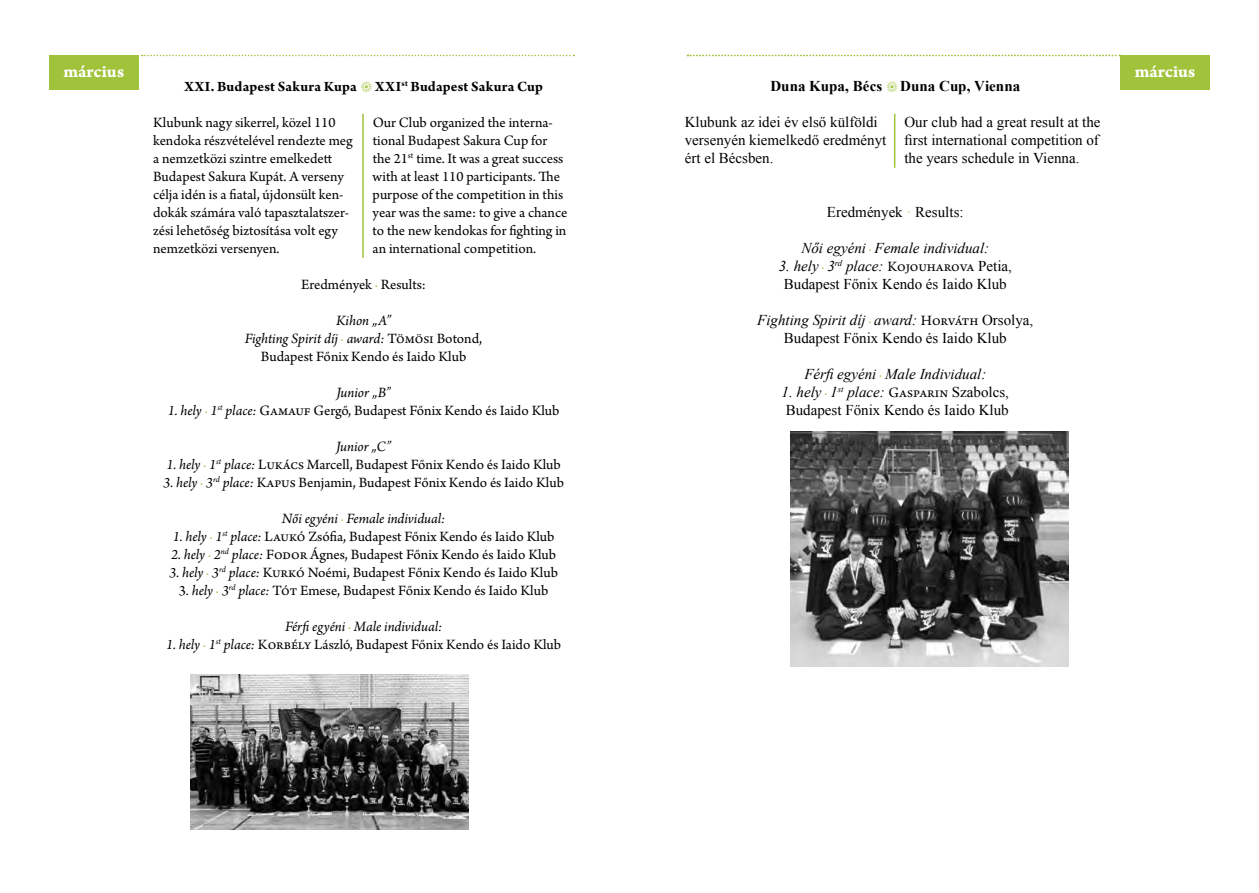
<style>
.page{position:relative;width:1259px;height:893px;background:#fff}
.page>*{position:absolute;margin:0;border:0;box-sizing:border-box;transform-origin:0 0}
.t1{font:18px "Arno Pro Bold Caption";letter-spacing:-.005em;color:#fff}
.t2{font:15px/18px "Arno Pro";color:#000}
.t3{font:15px/18px "Times New Roman";color:#000}
.t4{font:italic 15px "Arno Pro";letter-spacing:-.005em;color:#000}
.t5{font:italic 15px "Times New Roman";color:#000}
.t6{font:700 15px "Arno Pro";letter-spacing:.015em;color:#000}
.t7{font:700 15px "Times New Roman";letter-spacing:.005em;color:#000}
.s1{color:#a0c33b}
.s2{font-style:italic}
.s3{font-style:italic;color:#a0c33b}
.s4{font-family:"Arno Pro";color:#a0c33b}
.s5{font-family:"Arno Pro";font-style:italic;color:#a0c33b}
.s6{font-family:"Arno Pro"}
</style>
<div class="page">
<div style="left:49px;top:55px;width:90px;height:35px;background:#a0c33b"></div>
<svg style="left:142px;top:55px;width:432px;height:1px"></svg>
<div style="left:1120px;top:55px;width:90px;height:35px;background:#a0c33b"></div>
<img style="left:191px;top:675px;width:277px;height:154px">
<svg style="left:687px;top:55px;width:433px;height:1px"></svg>
<hr style="left:362px;top:114px;width:2px;height:144px;background:#a0c33b">
<hr style="left:894px;top:114px;width:1px;height:54px;background:#a0c33b">
<img style="left:790px;top:431px;width:278px;height:236px">
<p class="t1" style="left:63px;top:60px;width:62px">március</p>
<p class="t1" style="left:1134px;top:60px;width:62px">március</p>
<p class="t6" style="left:184px;top:78px;width:360px">XXI. Budapest Sakura Kupa <span class="s1">•</span> XXI<sup>st</sup> Budapest Sakura Cup</p>
<p class="t2" style="left:153px;top:115px;width:201px">Klubunk nagy sikerrel, közel 110 kendoka részvételével rendezte meg a nemzetközi szintre emelkedett Budapest Sakura Kupát. A verseny célja idén is a fiatal, újdonsült ken&shy;dokák számára való tapasztalatszer&shy;zési lehetőség biztosítása volt egy nemzetközi versenyen.</p>
<p class="t2" style="left:373px;top:115px;width:196px">Our Club organized the interna&shy;tional Budapest Sakura Cup for the 21<sup>st</sup> time. It was a great success with at least 110 participants. The purpose of the competition in this year was the same: to give a chance to the new kendokas for fighting in an international competition.</p>
<p class="t2" style="left:301px;top:277px;width:126px">Eredmények <span class="s1">·</span> Results:</p>
<p class="t2" style="left:245px;top:313px;width:239px;text-align:center"><span class="s2">Kihon „A”<br>Fighting Spirit díj</span> <span class="s3">·</span> <span class="s2">award:</span> Tömösi Botond,<br>Budapest Főnix Kendo és Iaido Klub</p>
<p class="t4" style="left:336px;top:384px;width:56px">Junior „B”</p>
<p class="t2" style="left:168px;top:403px;width:393px"><span class="s2">1. hely</span> <span class="s3">·</span> <span class="s2">1</span><sup>st</sup> <span class="s2">place:</span> Gamauf Gergő, Budapest Főnix Kendo és Iaido Klub</p>
<p class="t4" style="left:336px;top:438px;width:57px">Junior „C”</p>
<p class="t2" style="left:166px;top:457px;width:396px"><span class="s2">1. hely</span> <span class="s3">·</span> <span class="s2">1</span><sup>st</sup> <span class="s2">place:</span> Lukács Marcell, Budapest Főnix Kendo és Iaido Klub</p>
<p class="t2" style="left:163px;top:475px;width:402px"><span class="s2">3. hely</span> <span class="s3">·</span> <span class="s2">3</span><sup>rd</sup> <span class="s2">place:</span> Kapus Benjamin, Budapest Főnix Kendo és Iaido Klub</p>
<p class="t4" style="left:282px;top:510px;width:165px">Női egyéni <span class="s1">·</span> Female individual:</p>
<p class="t2" style="left:173px;top:529px;width:383px"><span class="s2">1. hely</span> <span class="s3">·</span> <span class="s2">1</span><sup>st</sup> <span class="s2">place:</span> Laukó Zsófia, Budapest Főnix Kendo és Iaido Klub</p>
<p class="t2" style="left:171px;top:547px;width:386px"><span class="s2">2. hely</span> <span class="s3">·</span> <span class="s2">2</span><sup>nd</sup> <span class="s2">place:</span> Fodor Ágnes, Budapest Főnix Kendo és Iaido Klub</p>
<p class="t2" style="left:169px;top:565px;width:390px"><span class="s2">3. hely</span> <span class="s3">·</span> <span class="s2">3</span><sup>rd</sup> <span class="s2">place:</span> Kurkó Noémi, Budapest Főnix Kendo és Iaido Klub</p>
<p class="t2" style="left:179px;top:583px;width:371px">3<span class="s2">. hely</span> <span class="s3">·</span> <span class="s2">3</span><sup>rd</sup> <span class="s2">place:</span> Tót Emese, Budapest Főnix Kendo és Iaido Klub</p>
<p class="t4" style="left:285px;top:618px;width:159px">Férfi egyéni <span class="s1">·</span> Male individual:</p>
<p class="t2" style="left:166px;top:637px;width:396px"><span class="s2">1. hely</span> <span class="s3">·</span> <span class="s2">1</span><sup>st</sup> <span class="s2">place:</span> Korbély László, Budapest Főnix Kendo és Iaido Klub</p>
<p class="t7" style="left:770px;top:76px;width:251px">Duna Kupa, Bécs <span class="s4">•</span>Duna Cup, Vienna</p>
<p class="t3" style="left:685px;top:113px;width:203px">Klubunk az idei év első külföldi versenyén kiemelkedő eredményt ért el Bécsben.</p>
<p class="t3" style="left:904px;top:113px;width:198px;text-align:justify">Our club had a great result at the first international competition of the years schedule in Vienna.</p>
<p class="t3" style="left:827px;top:203px;width:138px">Eredmények <span class="s1">·</span> Results:</p>
<p class="t5" style="left:801px;top:238px;width:189px">Női egyéni <span class="s4">·</span> Female individual:</p>
<p class="t3" style="left:778px;top:257px;width:235px;text-align:center"><span class="s2">3. hely</span> <span class="s5">·</span> <span class="s2">3</span><sup>rd</sup> <span class="s2">place:</span> <span class="s6">Kojouharova</span> Petia,<br>Budapest Főnix Kendo és Iaido Klub</p>
<p class="t3" style="left:757px;top:311px;width:278px;text-align:center"><span class="s2">Fighting Spirit díj</span> <span class="s5">·</span> <span class="s2">award:</span> <span class="s6">Horváth</span> Orsolya,<br>Budapest Főnix Kendo és Iaido Klub</p>
<p class="t5" style="left:804px;top:364px;width:183px">Férfi egyéni <span class="s4">·</span> Male Individual:</p>
<p class="t3" style="left:781px;top:383px;width:229px"><span class="s2">1. hely</span> <span class="s5">·</span> <span class="s2">1</span><sup>st</sup> <span class="s2">place:</span> <span class="s6">Gasparin</span> Szabolcs,<br>Budapest Főnix Kendo és Iaido Klub</p>
</div>
